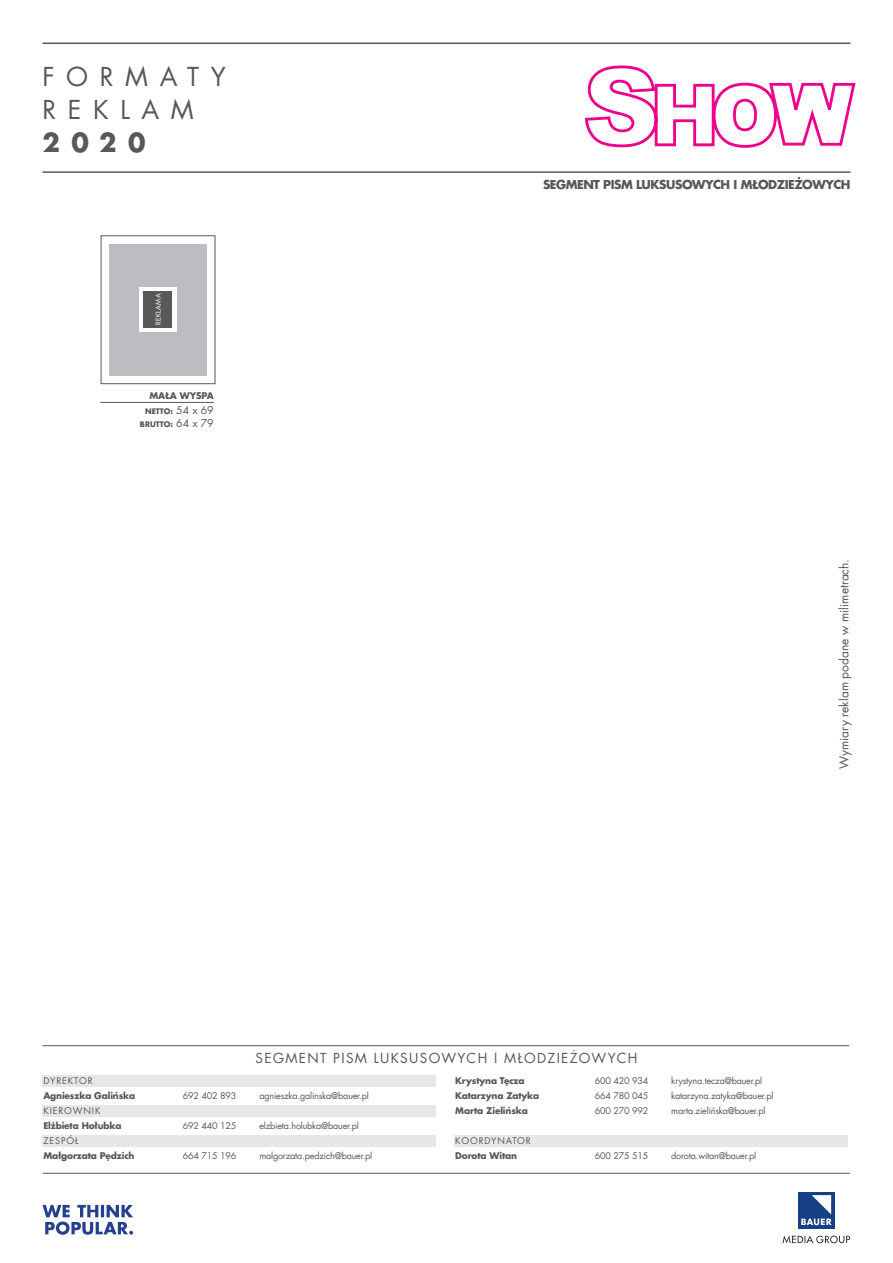
<style>
.page{position:relative;width:893px;height:1263px;background:#fff}
.page>*{position:absolute;margin:0;border:0;box-sizing:border-box;transform-origin:0 0}
.headCennikowy_1{font:25.5px "Futura Com";letter-spacing:.455em;color:#57585a}
.t1{font:700 25.5px "Futura Com";color:#57585a}
.t2{font:13.5px "Futura Com";letter-spacing:.1em;color:#57585a}
.t3{font:700 12px "Futura Com";letter-spacing:-.035em;color:#57585a}
.t4{font:12px "Futura Com";color:#57585a}
.t5{font:9px "Futura Com";letter-spacing:-.02em;color:#57585a}
.t6{font:700 9px "Futura Com";letter-spacing:-.015em;color:#57585a}
.t7{font:9px "Futura Com";letter-spacing:.1em;color:#57585a}
.t8{font:700 7.5px/12.6px "Futura Com";color:#57585a;text-align:right}
.headCennikowy_1-2{font:6.75px "Futura Com";letter-spacing:.05em;color:#fff}
.s1{font-weight:400;font-size:10.5px}
</style>
<div class="page">
<svg style="left:585px;top:65px;width:270px;height:83px"></svg>
<div style="left:43px;top:1075px;width:393px;height:12px;background:#e6e7e9"></div>
<div style="left:43px;top:1105px;width:393px;height:12px;background:#e6e7e9"></div>
<div style="left:43px;top:1135px;width:393px;height:12px;background:#e6e7e9"></div>
<div style="left:454px;top:1135px;width:394px;height:12px;background:#e6e7e9"></div>
<svg style="left:43px;top:1205px;width:90px;height:30px"></svg>
<svg style="left:783px;top:1235px;width:67px;height:8px"></svg>
<div style="left:798px;top:1191px;width:37px;height:37px;background:#153f87"></div>
<svg style="left:801px;top:1195px;width:31px;height:30px"></svg>
<hr style="left:43px;top:171px;width:807px;height:2px;background:#57585a">
<hr style="left:43px;top:43px;width:807px;height:1px;background:#57585a">
<hr style="left:43px;top:1045px;width:806px;height:1px;background:#57585a">
<hr style="left:43px;top:1173px;width:807px;height:1px;background:#57585a">
<div style="left:109px;top:244px;width:98px;height:132px;background:#bcbdc0"></div>
<div style="left:101px;top:235px;width:114px;height:149px;border:1px solid #57585a"></div>
<hr style="left:100px;top:402px;width:114px;height:1px;background:#57585a">
<div style="left:139px;top:287px;width:38px;height:45px;background:#fff"></div>
<div style="left:144px;top:292px;width:28px;height:36px;background:#57585a"></div>
<p class="headCennikowy_1" style="left:43px;top:59px;width:185px">FORMATY</p>
<p class="headCennikowy_1" style="left:43px;top:92px;width:153px">REKLAM</p>
<h1 class="t1" style="left:43px;top:123px;width:105px">2020</h1>
<p class="headCennikowy_1-2" style="left:154px;top:325px;width:33px;rotate:-90deg">REKLAMA</p>
<p class="t6" style="left:149px;top:389px;width:66px">MAŁA WYSPA</p>
<p class="t8" style="left:140px;top:405px;width:75px">NETTO: <span class="s1">54 x 69<br></span>BRUTTO: <span class="s1">64 x 79</span></p>
<h3 class="t3" style="left:543px;top:175px;width:309px">SEGMENT PISM LUKSUSOWYCH I MŁODZIEŻOWYCH</h3>
<p class="t4" style="left:836px;top:769px;width:212px;rotate:-90deg">Wymiary reklam podane w milimetrach.</p>
<h2 class="t2" style="left:256px;top:1049px;width:383px">SEGMENT PISM LUKSUSOWYCH I MŁODZIEŻOWYCH</h2>
<p class="t7" style="left:43px;top:1075px;width:51px">DYREKTOR</p>
<p class="t6" style="left:43px;top:1089px;width:93px">Agnieszka Galińska</p>
<p class="t5" style="left:183px;top:1090px;width:55px">692 402 893</p>
<p class="t5" style="left:259px;top:1090px;width:111px">agnieszka.galinska@bauer.pl</p>
<p class="t7" style="left:43px;top:1105px;width:59px">KIEROWNIK</p>
<p class="t6" style="left:43px;top:1119px;width:80px">Elżbieta Hołubka</p>
<p class="t5" style="left:183px;top:1120px;width:55px">692 440 125</p>
<p class="t5" style="left:259px;top:1120px;width:101px">elzbieta.holubka@bauer.pl</p>
<p class="t5" style="left:43px;top:1135px;width:37px">ZESPÓŁ</p>
<p class="t6" style="left:43px;top:1149px;width:93px">Małgorzata Pędzich</p>
<p class="t5" style="left:183px;top:1150px;width:55px">664 715 196</p>
<p class="t5" style="left:259px;top:1150px;width:114px">malgorzata.pedzich@bauer.pl</p>
<p class="t6" style="left:455px;top:1074px;width:71px">Krystyna Tęcza</p>
<p class="t5" style="left:595px;top:1075px;width:55px">600 420 934</p>
<p class="t5" style="left:671px;top:1075px;width:93px">krystyna.tecza@bauer.pl</p>
<p class="t6" style="left:455px;top:1089px;width:86px">Katarzyna Zatyka</p>
<p class="t5" style="left:595px;top:1090px;width:55px">664 780 045</p>
<p class="t5" style="left:671px;top:1090px;width:104px">katarzyna.zatyka@bauer.pl</p>
<p class="t6" style="left:455px;top:1104px;width:74px">Marta Zielińska</p>
<p class="t5" style="left:595px;top:1105px;width:55px">600 270 992</p>
<p class="t5" style="left:671px;top:1105px;width:96px">marta.zielińska@bauer.pl</p>
<p class="t7" style="left:455px;top:1135px;width:77px">KOORDYNATOR</p>
<p class="t6" style="left:455px;top:1149px;width:63px">Dorota Witan</p>
<p class="t5" style="left:595px;top:1150px;width:55px">600 275 515</p>
<p class="t5" style="left:671px;top:1150px;width:86px">dorota.witan@bauer.pl</p>
</div>
